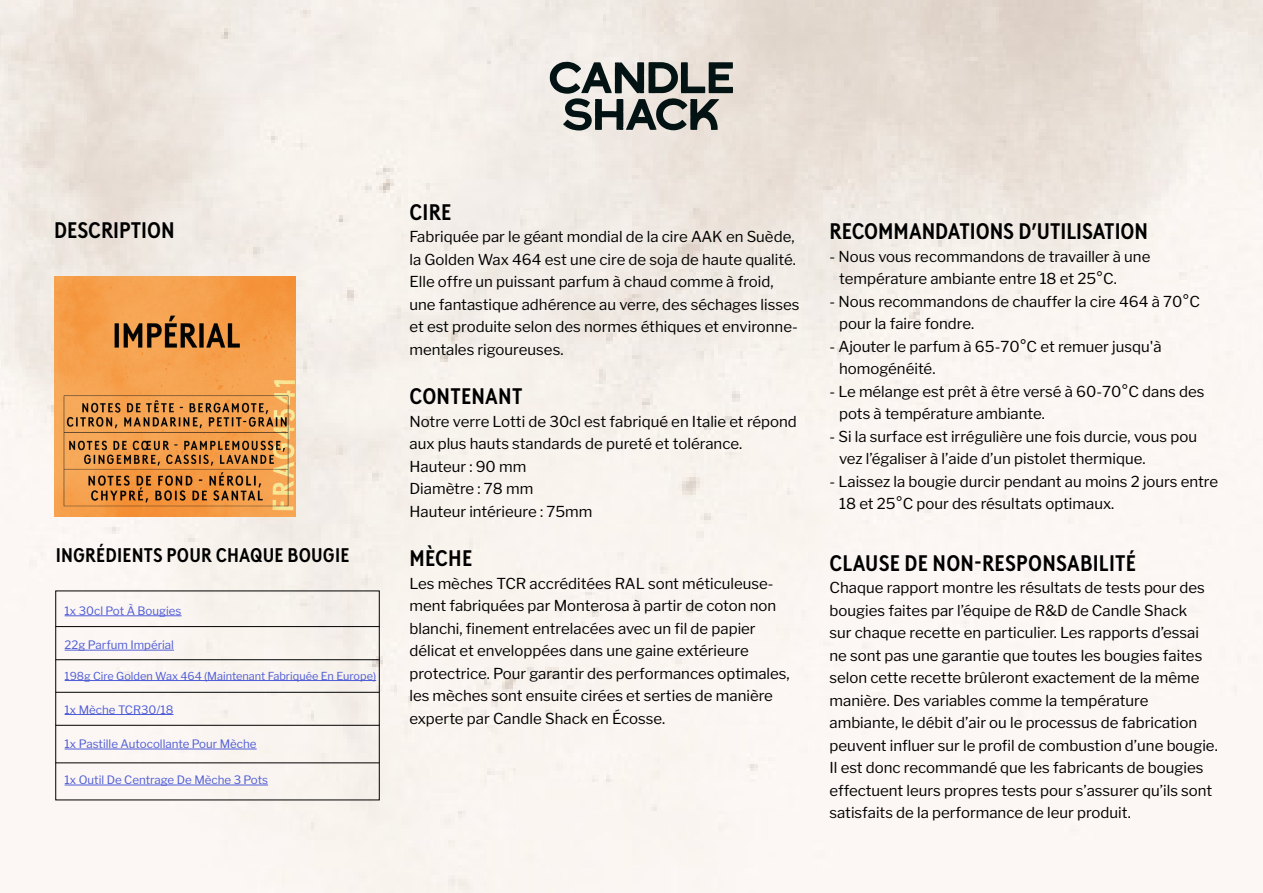
<style>
.page{position:relative;width:1263px;height:893px;background:#fff}
.page>*{position:absolute;margin:0;border:0;box-sizing:border-box;transform-origin:0 0}
.t1{font:700 22.5px "Brown Cond LL";color:#000}
.t2{font:700 19.8px "Brown Cond LL";letter-spacing:.01em;color:#000}
.t3{font:15px/22.5px "Libre Franklin";color:#000}
.t4{font:11.55px "Libre Franklin";color:#4f5cd6}
.t5{font:10.95px "Libre Franklin";color:#4f5cd6}
</style>
<div class="page">
<img style="left:0;top:0;width:1263px;height:893px">
<svg style="left:550px;top:62px;width:183px;height:69px;background:#898c89"></svg>
<hr style="left:56px;top:626px;width:323px;height:1px;background:#000">
<hr style="left:56px;top:692px;width:323px;height:1px;background:#000">
<hr style="left:56px;top:659px;width:323px;height:1px;background:#000">
<hr style="left:56px;top:725px;width:323px;height:1px;background:#000">
<hr style="left:65px;top:615px;width:117px;height:1px;background:#4f5cd6">
<hr style="left:65px;top:650px;width:109px;height:1px;background:#4f5cd6">
<hr style="left:65px;top:680px;width:311px;height:1px;background:#4f5cd6">
<hr style="left:65px;top:714px;width:109px;height:1px;background:#4f5cd6">
<hr style="left:65px;top:749px;width:192px;height:1px;background:#4f5cd6">
<hr style="left:65px;top:785px;width:203px;height:1px;background:#4f5cd6">
<hr style="left:56px;top:763px;width:323px;height:1px;background:#000">
<img style="left:54px;top:276px;width:241px;height:241px">
<h1 class="t1" style="left:54px;top:213px;width:122px">DESCRIPTION</h1>
<h2 class="t2" style="left:56px;top:540px;width:295px">INGRÉDIENTS POUR CHAQUE BOUGIE</h2>
<p class="t4" style="left:65px;top:602px;width:118px">1x 30cl Pot À Bougies</p>
<p class="t4" style="left:65px;top:636px;width:111px">22g Parfum Impérial</p>
<p class="t5" style="left:65px;top:667px;width:313px">198g Cire Golden Wax 464 (Maintenant Fabriquée En Europe)</p>
<p class="t4" style="left:65px;top:700px;width:110px">1x Mèche TCR30/18</p>
<p class="t4" style="left:65px;top:735px;width:194px">1x Pastille Autocollante Pour Mèche</p>
<p class="t4" style="left:65px;top:771px;width:205px">1x Outil De Centrage De Mèche 3 Pots</p>
<h1 class="t1" style="left:410px;top:195px;width:43px">CIRE</h1>
<p class="t3" style="left:409px;top:224px;width:391px">Fabriquée par le géant mondial de la cire AAK en Suède, la Golden Wax 464 est une cire de soja de haute qualité.<br>Elle offre un puissant parfum à chaud comme à froid, une fantastique adhérence au verre, des séchages lisses et est produite selon des normes éthiques et environne&shy;mentales rigoureuses.</p>
<h1 class="t1" style="left:410px;top:379px;width:114px">CONTENANT</h1>
<p class="t3" style="left:409px;top:409px;width:389px">Notre verre Lotti de 30cl est fabriqué en Italie et répond aux plus hauts standards de pureté et tolérance.<br>Hauteur : 90 mm<br>Diamètre : 78 mm<br>Hauteur intérieure : 75mm</p>
<h1 class="t1" style="left:410px;top:541px;width:64px">MÈCHE</h1>
<p class="t3" style="left:409px;top:571px;width:382px">Les mèches TCR accréditées RAL sont méticuleuse&shy;ment fabriquées par Monterosa à partir de coton non blanchi, finement entrelacées avec un fil de papier délicat et enveloppées dans une gaine extérieure protectrice. Pour garantir des performances optimales, les mèches sont ensuite cirées et serties de manière experte par Candle Shack en Écosse.</p>
<h1 class="t1" style="left:829px;top:214px;width:320px">RECOMMANDATIONS D’UTILISATION</h1>
<p class="t3" style="left:839px;top:244px;width:313px;text-indent:-10px">- Nous vous recommandons de travailler à une température ambiante entre 18 et 25°C.</p>
<p class="t3" style="left:839px;top:289px;width:362px;text-indent:-10px">- Nous recommandons de chauffer la cire 464 à 70°C pour la faire fondre.</p>
<p class="t3" style="left:839px;top:334px;width:324px;text-indent:-10px">- Ajouter le parfum à 65-70°C et remuer jusqu'à homogénéité.</p>
<p class="t3" style="left:839px;top:379px;width:367px;text-indent:-10px">- Le mélange est prêt à être versé à 60-70°C dans des pots à température ambiante.</p>
<p class="t3" style="left:839px;top:424px;width:359px;text-indent:-10px">- Si la surface est irrégulière une fois durcie, vous pou vez l’égaliser à l’aide d’un pistolet thermique.</p>
<p class="t3" style="left:839px;top:469px;width:380px;text-indent:-10px">- Laissez la bougie durcir pendant au moins 2 jours entre<br>18 et 25°C pour des résultats optimaux.</p>
<h1 class="t1" style="left:830px;top:546px;width:308px">CLAUSE DE NON-RESPONSABILITÉ</h1>
<p class="t3" style="left:829px;top:575px;width:390px">Chaque rapport montre les résultats de tests pour des bougies faites par l’équipe de R&amp;D de Candle Shack<br>sur chaque recette en particulier. Les rapports d’essai ne sont pas une garantie que toutes les bougies faites selon cette recette brûleront exactement de la même manière. Des variables comme la température ambiante, le débit d’air ou le processus de fabrication peuvent influer sur le profil de combustion d’une bougie.<br>Il est donc recommandé que les fabricants de bougies effectuent leurs propres tests pour s’assurer qu’ils sont satisfaits de la performance de leur produit.</p>
</div>
